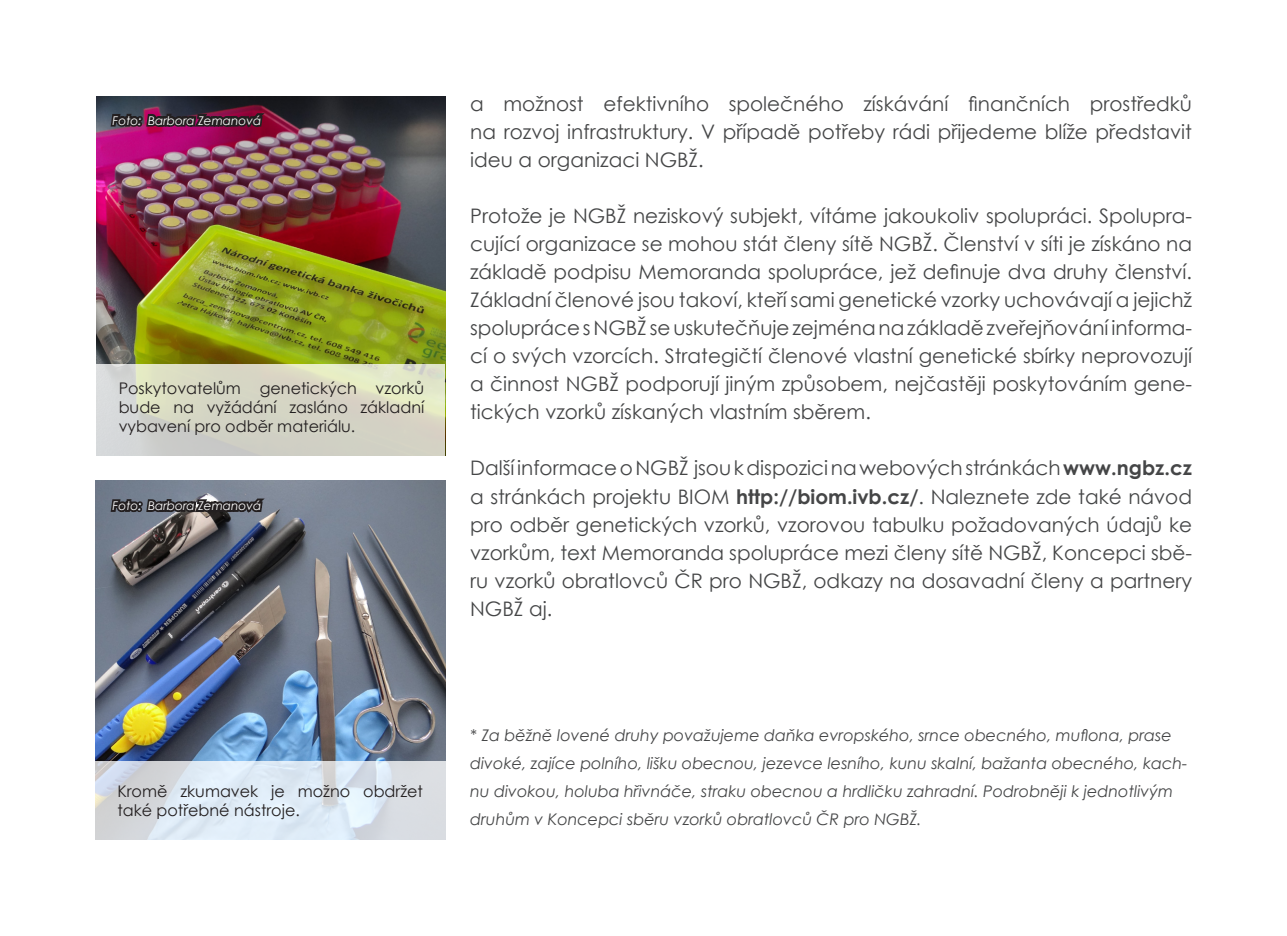
<style>
.page{position:relative;width:1287px;height:936px;background:#fff}
.page>*{position:absolute;margin:0;border:0;box-sizing:border-box;transform-origin:0 0}
.t1{font:20px/28px "Century Gothic";color:#454647;text-align:justify}
.t2{font:italic 16px/28px "Century Gothic";color:#454647}
.t3{font:16px/19.2px "Century Gothic";color:#231f20;text-align:justify}
.t4{font:italic 12px "Century Gothic";color:#fff}
.s1{font-weight:700}
</style>
<div class="page">
<img style="left:95px;top:480px;width:350px;height:280px">
<img style="left:96px;top:97px;width:349px;height:267px">
<svg style="left:96px;top:364px;width:349px;height:92px;background:#d7d7c7"></svg>
<svg style="left:95px;top:760px;width:351px;height:80px;background:#d9e1ea"></svg>
<svg style="left:108px;top:96px;width:162px;height:38px;background:#4d203c"></svg>
<svg style="left:108px;top:444px;width:162px;height:75px"></svg>
<p class="t4" style="left:113px;top:112px;width:150px">Foto: Barbora Zemanová</p>
<p class="t3" style="left:119px;top:378px;width:307px">Poskytovatelům genetických vzorků bude na vyžádání zasláno základní vybavení pro odběr materiálu.</p>
<p class="t4" style="left:113px;top:497px;width:150px">Foto: Barbora Zemanová</p>
<p class="t3" style="left:117px;top:780px;width:307px">Kromě zkumavek je možno obdržet také potřebné nástroje.</p>
<p class="t1" style="left:470px;top:89px;width:723px">a možnost efektivního společného získávání finančních prostředků na rozvoj infrastruktury. V případě potřeby rádi přijedeme blíže představit ideu a organizaci NGBŽ.</p>
<p class="t1" style="left:470px;top:201px;width:723px">Protože je NGBŽ neziskový subjekt, vítáme jakoukoliv spolupráci. Spolupra&shy;cující organizace se mohou stát členy sítě NGBŽ. Členství v síti je získáno na základě podpisu Memoranda spolupráce, jež definuje dva druhy členství.<br>Základní členové jsou takoví, kteří sami genetické vzorky uchovávají a jejichž spolupráce s NGBŽ se uskutečňuje zejména na základě zveřejňování informa&shy;cí o svých vzorcích. Strategičtí členové vlastní genetické sbírky neprovozují a činnost NGBŽ podporují jiným způsobem, nejčastěji poskytováním gene&shy;tických vzorků získaných vlastním sběrem.</p>
<p class="t1" style="left:470px;top:453px;width:723px">Další informace o NGBŽ jsou k dispozici na webových stránkách <span class="s1">www.ngbz.cz </span>a stránkách projektu BIOM <span class="s1">http://biom.ivb.cz/</span>. Naleznete zde také návod pro odběr genetických vzorků, vzorovou tabulku požadovaných údajů ke vzorkům, text Memoranda spolupráce mezi členy sítě NGBŽ, Koncepci sbě&shy;ru vzorků obratlovců ČR pro NGBŽ, odkazy na dosavadní členy a partnery NGBŽ aj.</p>
<p class="t2" style="left:470px;top:720px;width:719px">* Za běžně lovené druhy považujeme daňka evropského, srnce obecného, muflona, prase divoké, zajíce polního, lišku obecnou, jezevce lesního, kunu skalní, bažanta obecného, kach&shy;nu divokou, holuba hřivnáče, straku obecnou a hrdličku zahradní. Podrobněji k jednotlivým druhům v Koncepci sběru vzorků obratlovců ČR pro NGBŽ.</p>
</div>
